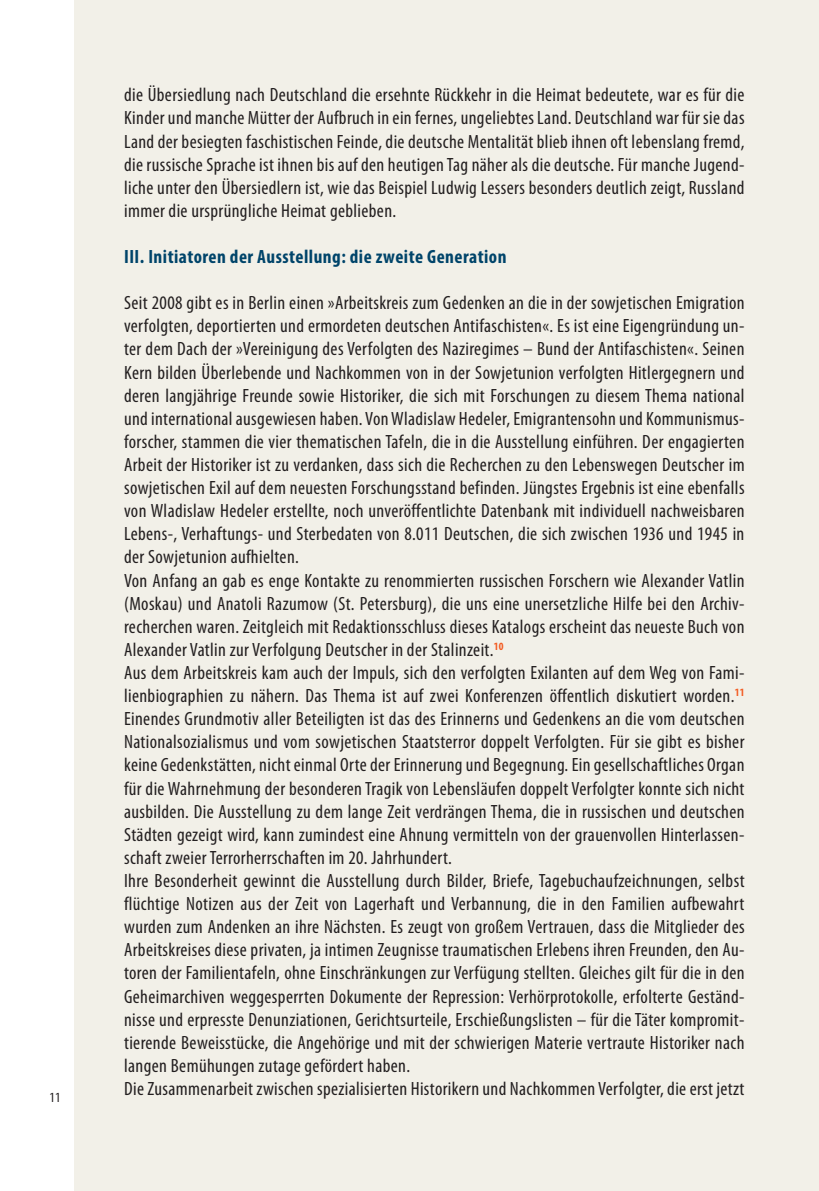
<style>
.page{position:relative;width:819px;height:1191px;background:#fff}
.page>*{position:absolute;margin:0;border:0;box-sizing:border-box;transform-origin:0 0}
.t1{font:condensed 19.25px/23.1px "Myriad Pro";letter-spacing:.02em;color:#231f20;text-align:justify}
.t2{font:700 condensed 19.25px "Myriad Pro";letter-spacing:.025em;color:#00446a}
.t3{font:condensed 14px "Myriad Pro";color:#231f20}
</style>
<div class="page">
<div style="left:74px;top:0;width:745px;height:1191px;background:#f2f0e8"></div>
<p class="t3" style="left:50px;top:1089px;width:12px">11</p>
<p class="t1" style="left:124px;top:83px;width:622px">die Übersiedlung nach Deutschland die ersehnte Rückkehr in die Heimat bedeutete, war es für die Kinder und manche Mütter der Aufbruch in ein fernes, ungeliebtes Land. Deutschland war für sie das Land der besiegten faschistischen Feinde, die deutsche Mentalität blieb ihnen oft lebenslang fremd, die russische Sprache ist ihnen bis auf den heutigen Tag näher als die deutsche. Für manche Jugend&shy;liche unter den Übersiedlern ist, wie das Beispiel Ludwig Lessers besonders deutlich zeigt, Russland immer die ursprüngliche Heimat geblieben.</p>
<p class="t2" style="left:124px;top:245px;width:384px">III. Initiatoren der Ausstellung: die zweite Generation</p>
<p class="t1" style="left:124px;top:291px;width:622px;text-align:left">Seit 2008 gibt es in Berlin einen »Arbeitskreis zum Gedenken an die in der sowjetischen Emigration verfolgten, deportierten und ermordeten deutschen Antifaschisten«. Es ist eine Eigengründung un&shy;ter dem Dach der »Vereinigung des Verfolgten des Naziregimes – Bund der Antifaschisten«. Seinen Kern bilden Überlebende und Nachkommen von in der Sowjetunion verfolgten Hitlergegnern und deren langjährige Freunde sowie Historiker, die sich mit Forschungen zu diesem Thema national und international ausgewiesen haben. Von Wladislaw Hedeler, Emigrantensohn und Kommunismus&shy;forscher, stammen die vier thematischen Tafeln, die in die Ausstellung einführen. Der engagierten Arbeit der Historiker ist zu verdanken, dass sich die Recherchen zu den Lebenswegen Deutscher im sowjetischen Exil auf dem neuesten Forschungsstand befinden. Jüngstes Ergebnis ist eine ebenfalls von Wladislaw Hedeler erstellte, noch unveröffentlichte Datenbank mit individuell nachweisbaren Lebens-, Verhaftungs- und Sterbedaten von 8.011 Deutschen, die sich zwischen 1936 und 1945 in der Sowjetunion aufhielten.<br>Von Anfang an gab es enge Kontakte zu renommierten russischen Forschern wie Alexander Vatlin (Moskau) und Anatoli Razumow (St. Petersburg), die uns eine unersetzliche Hilfe bei den Archiv&shy;recherchen waren. Zeitgleich mit Redaktionsschluss dieses Katalogs erscheint das neueste Buch von Alexander Vatlin zur Verfolgung Deutscher in der Stalinzeit.<sup>10<br></sup>Aus dem Arbeitskreis kam auch der Impuls, sich den verfolgten Exilanten auf dem Weg von Fami&shy;lienbiographien zu nähern. Das Thema ist auf zwei Konferenzen öffentlich diskutiert worden.<sup>11<br></sup>Einendes Grundmotiv aller Beteiligten ist das des Erinnerns und Gedenkens an die vom deutschen Nationalsozialismus und vom sowjetischen Staatsterror doppelt Verfolgten. Für sie gibt es bisher keine Gedenkstätten, nicht einmal Orte der Erinnerung und Begegnung. Ein gesellschaftliches Organ für die Wahrnehmung der besonderen Tragik von Lebensläufen doppelt Verfolgter konnte sich nicht ausbilden. Die Ausstellung zu dem lange Zeit verdrängen Thema, die in russischen und deutschen Städten gezeigt wird, kann zumindest eine Ahnung vermitteln von der grauenvollen Hinterlassen&shy;schaft zweier Terrorherrschaften im 20. Jahrhundert.<br>Ihre Besonderheit gewinnt die Ausstellung durch Bilder, Briefe, Tagebuchaufzeichnungen, selbst flüchtige Notizen aus der Zeit von Lagerhaft und Verbannung, die in den Familien aufbewahrt wurden zum Andenken an ihre Nächsten. Es zeugt von großem Vertrauen, dass die Mitglieder des Arbeitskreises diese privaten, ja intimen Zeugnisse traumatischen Erlebens ihren Freunden, den Au&shy;toren der Familientafeln, ohne Einschränkungen zur Verfügung stellten. Gleiches gilt für die in den Geheimarchiven weggesperrten Dokumente der Repression: Verhörprotokolle, erfolterte Geständ&shy;nisse und erpresste Denunziationen, Gerichtsurteile, Erschießungslisten – für die Täter kompromit&shy;tierende Beweisstücke, die Angehörige und mit der schwierigen Materie vertraute Historiker nach langen Bemühungen zutage gefördert haben.<br>Die Zusammenarbeit zwischen spezialisierten Historikern und Nachkommen Verfolgter, die erst jetzt</p>
</div>
